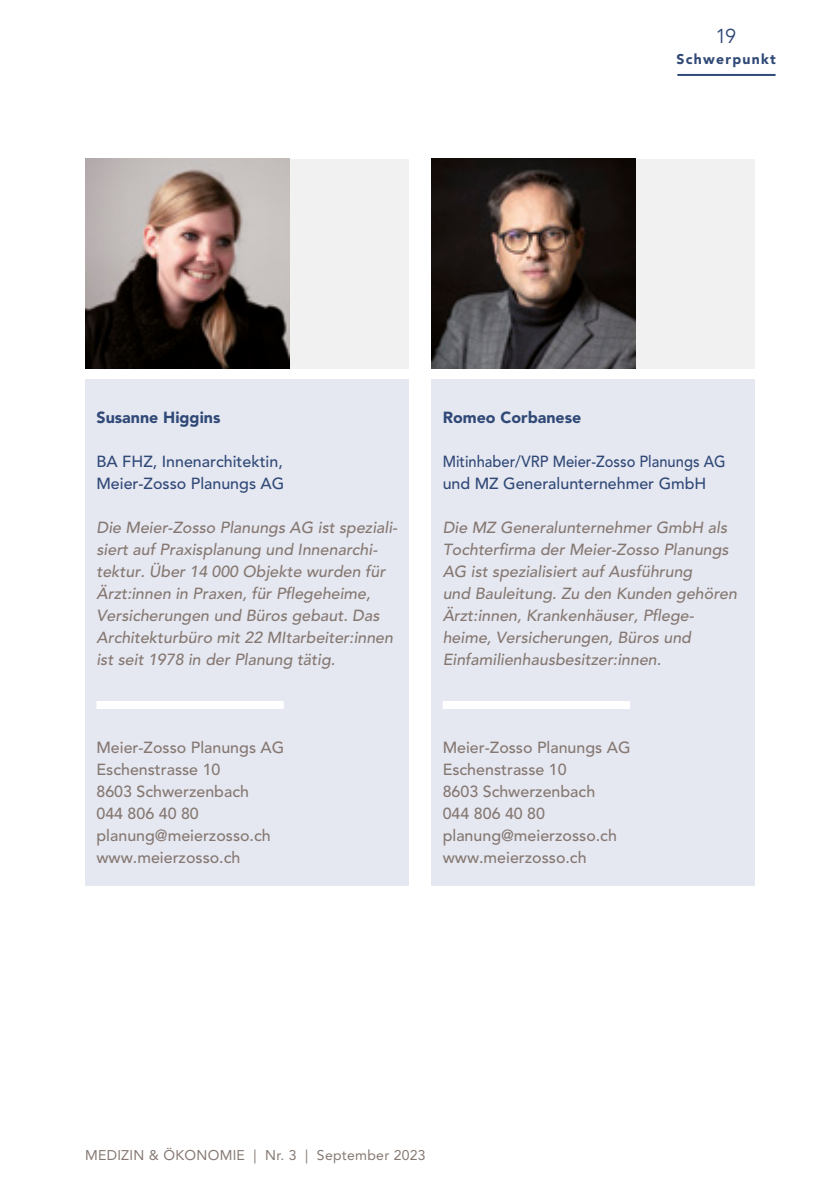
<style>
.page{position:relative;width:840px;height:1191px;background:#fff}
.page>*{position:absolute;margin:0;border:0;box-sizing:border-box;transform-origin:0 0}
.t1{font:20px "Avenir LT Std";color:#304977}
.t2{font:italic 500 16px/22px "Avenir LT Std";color:#857872}
.t3{font:500 16px "Avenir LT Std";color:#857872}
.t4{font:500 16px/22px "Avenir LT Std";color:#304977;scale:.92 1}
.t5{font:500 16px "Avenir LT Std";color:#304977}
.t6{font:900 16px "Avenir LT Std";color:#304977}
.Titel_Marktplatz{font:14px "Avenir LT Std";letter-spacing:.02em;color:#857872}
.t7{font:900 14px "Avenir LT Std";letter-spacing:.09em;color:#304977}
</style>
<div class="page">
<div style="left:431px;top:159px;width:323px;height:210px;background:#f1f1f1"></div>
<div style="left:85px;top:159px;width:323px;height:210px;background:#f1f1f1"></div>
<div style="left:431px;top:379px;width:323px;height:506px;background:#e6e8f1"></div>
<div style="left:442px;top:701px;width:187px;height:8px;background:#fff"></div>
<div style="left:85px;top:379px;width:323px;height:506px;background:#e6e8f1"></div>
<div style="left:96px;top:701px;width:187px;height:8px;background:#fff"></div>
<img style="left:431px;top:159px;width:204px;height:210px">
<img style="left:85px;top:159px;width:204px;height:210px">
<hr style="left:677px;top:74px;width:98px;height:2px;background:#304977">
<p class="t1" style="left:715px;top:24px;width:22px">19</p>
<p class="t7" style="left:676px;top:51px;width:101px">Schwerpunkt</p>
<p class="t6" style="left:96px;top:407px;width:125px">Susanne Higgins</p>
<p class="t5" style="left:96px;top:452px;width:188px">BA FHZ, Innenarchitektin,</p>
<p class="t5" style="left:96px;top:474px;width:189px">Meier-Zosso Planungs AG</p>
<p class="t2" style="left:96px;top:517px;width:302px">Die Meier-Zosso Planungs AG ist speziali&shy;siert auf Praxisplanung und Innenarchi&shy;tektur. Über 14 000 Objekte wurden für Ärzt:innen in Praxen, für Pflegeheime, Versicherungen und Büros gebaut. Das Architekturbüro mit 22 MItarbeiter:innen ist seit 1978 in der Planung tätig.</p>
<p class="t3" style="left:96px;top:738px;width:189px">Meier-Zosso Planungs AG</p>
<p class="t3" style="left:96px;top:760px;width:125px">Eschenstrasse 10</p>
<p class="t3" style="left:96px;top:782px;width:154px">8603 Schwerzenbach</p>
<p class="t3" style="left:96px;top:804px;width:104px">044 806 40 80</p>
<p class="t3" style="left:96px;top:826px;width:176px">planung@meierzosso.ch</p>
<p class="t3" style="left:96px;top:848px;width:145px">www.meierzosso.ch</p>
<p class="t6" style="left:442px;top:407px;width:140px">Romeo Corbanese</p>
<p class="t4" style="left:442px;top:451px;width:309px">Mitinhaber/VRP Meier-Zosso Planungs AG und MZ Generalunternehmer GmbH</p>
<p class="t2" style="left:442px;top:517px;width:296px">Die MZ Generalunternehmer GmbH als Tochterfirma der Meier-Zosso Planungs AG ist spezialisiert auf Ausführung<br>und Bauleitung. Zu den Kunden gehören Ärzt:innen, Krankenhäuser, Pflege&shy;heime, Versicherungen, Büros und Einfamilienhausbesitzer:innen.</p>
<p class="t3" style="left:442px;top:738px;width:189px">Meier-Zosso Planungs AG</p>
<p class="t3" style="left:442px;top:760px;width:125px">Eschenstrasse 10</p>
<p class="t3" style="left:442px;top:782px;width:154px">8603 Schwerzenbach</p>
<p class="t3" style="left:442px;top:804px;width:104px">044 806 40 80</p>
<p class="t3" style="left:442px;top:826px;width:176px">planung@meierzosso.ch</p>
<p class="t3" style="left:442px;top:848px;width:145px">www.meierzosso.ch</p>
<p class="Titel_Marktplatz" style="left:85px;top:1146px;width:342px">MEDIZIN &amp; ÖKONOMIE | Nr. 3 | September 2023</p>
</div>
